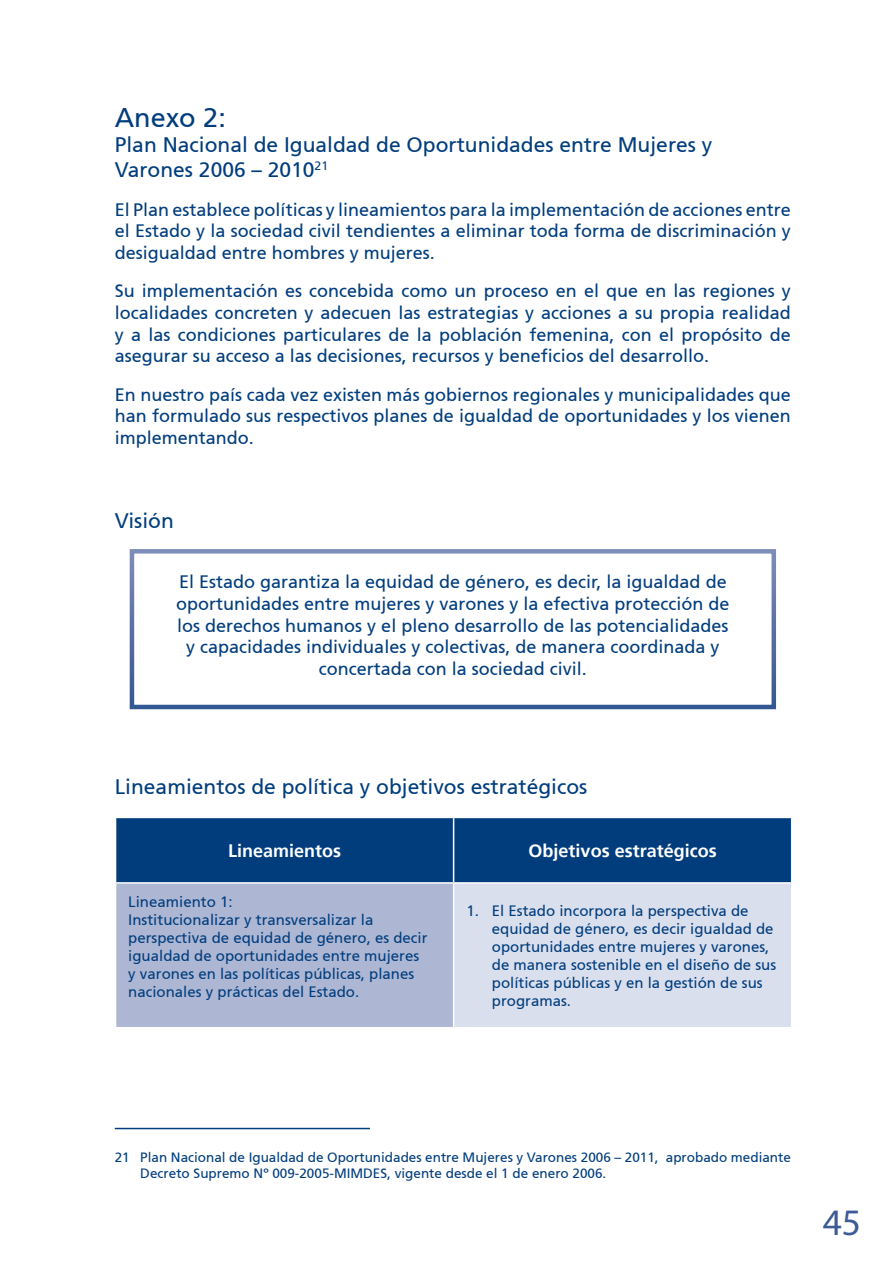
<style>
.page{position:relative;width:893px;height:1263px;background:#fff}
.page>*{position:absolute;margin:0;border:0;box-sizing:border-box;transform-origin:0 0}
.t1{font:37.5px "Myriad Pro";color:#3d5c95}
.t2{font:27px "Frutiger 55 Roman";color:#013d7d}
.t3{font:21px/25.2px "Frutiger 55 Roman";color:#013d7d}
.t4{font:18px/21.6px "Frutiger 55 Roman";color:#013d7d;text-align:justify}
.t5{font:700 18px "Frutiger 65";color:#fff}
.t6{font:15px/18px "Frutiger 55 Roman";color:#013d7d}
.t7{font:13.5px/16.2px "Frutiger 55 Roman";color:#013d7d}
</style>
<div class="page">
<div style="left:116px;top:818px;width:675px;height:64px;background:#013d7d"></div>
<div style="left:116px;top:883px;width:338px;height:145px;background:#adb7d4"></div>
<div style="left:454px;top:883px;width:338px;height:145px;background:#dadfed"></div>
<hr style="left:453px;top:818px;width:1px;height:64px;background:#fff">
<hr style="left:115px;top:882px;width:339px;height:2px;background:#fff">
<hr style="left:454px;top:882px;width:338px;height:2px;background:#fff">
<hr style="left:453px;top:884px;width:1px;height:143px;background:#fff">
<hr style="left:791px;top:884px;width:1px;height:143px;background:#fff">
<hr style="left:115px;top:1027px;width:339px;height:1px;background:#fff">
<hr style="left:454px;top:1027px;width:338px;height:1px;background:#fff">
<hr style="left:115px;top:1128px;width:255px;height:1px;background:#013d7d">
<h2 class="t2" style="left:115px;top:101px;width:113px">Anexo 2:</h2>
<p class="t3" style="left:115px;top:132px;width:599px">Plan Nacional de Igualdad de Oportunidades entre Mujeres y<br>Varones 2006 – 2010<sup>21</sup></p>
<p class="t4" style="left:115px;top:199px;width:678px">El Plan establece políticas y lineamientos para la implementación de acciones entre el Estado y la sociedad civil tendientes a eliminar toda forma de discriminación y desigualdad entre hombres y mujeres.</p>
<p class="t4" style="left:115px;top:280px;width:678px">Su implementación es concebida como un proceso en el que en las regiones y localidades concreten y adecuen las estrategias y acciones a su propia realidad y a las condiciones particulares de la población femenina, con el propósito de asegurar su acceso a las decisiones, recursos y beneficios del desarrollo.</p>
<p class="t4" style="left:115px;top:384px;width:678px">En nuestro país cada vez existen más gobiernos regionales y municipalidades que han formulado sus respectivos planes de igualdad de oportunidades y los vienen implementando.</p>
<p class="t3" style="left:115px;top:509px;width:61px">Visión</p>
<p class="t4" style="left:176px;top:571px;width:555px;text-align:center">El Estado garantiza la equidad de género, es decir, la igualdad de oportunidades entre mujeres y varones y la efectiva protección de los derechos humanos y el pleno desarrollo de las potencialidades y capacidades individuales y colectivas, de manera coordinada y concertada con la sociedad civil.</p>
<p class="t3" style="left:115px;top:774px;width:474px">Lineamientos de política y objetivos estratégicos</p>
<p class="t5" style="left:228px;top:840px;width:115px">Lineamientos</p>
<p class="t5" style="left:529px;top:840px;width:190px">Objetivos estratégicos</p>
<p class="t6" style="left:128px;top:893px;width:301px">Lineamiento 1:<br>Institucionalizar y transversalizar la perspectiva de equidad de género, es decir igualdad de oportunidades entre mujeres y varones en las políticas públicas, planes nacionales y prácticas del Estado.</p>
<p class="t6" style="left:492px;top:902px;width:286px;text-indent:-26px">1. El Estado incorpora la perspectiva de equidad de género, es decir igualdad de oportunidades entre mujeres y varones, de manera sostenible en el diseño de sus políticas públicas y en la gestión de sus programas.</p>
<p class="t7" style="left:140px;top:1149px;width:652px;text-indent:-26px">21 Plan Nacional de Igualdad de Oportunidades entre Mujeres y Varones 2006 – 2011, aprobado mediante<br>Decreto Supremo Nº 009-2005-MIMDES, vigente desde el 1 de enero 2006.</p>
<h1 class="t1" style="left:823px;top:1199px;width:40px">45</h1>
</div>
